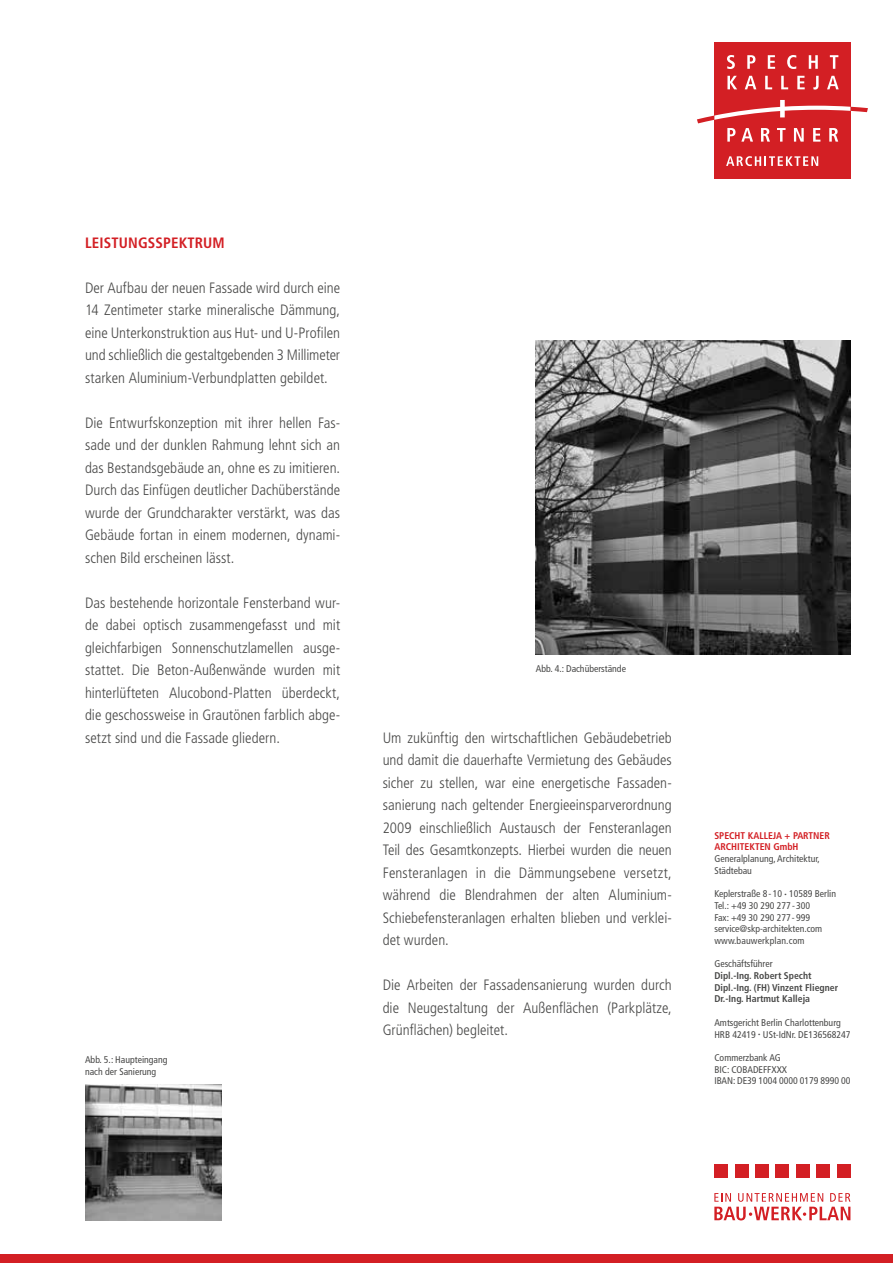
<style>
.page{position:relative;width:893px;height:1263px;background:#fff}
.page>*{position:absolute;margin:0;border:0;box-sizing:border-box;transform-origin:0 0}
.t1{font:300 condensed 15px/22.5px "Frutiger LT Std";color:#494948;text-align:justify}
.t2{font:700 condensed 15px "Frutiger LT Std";letter-spacing:.01em;color:#d31f24}
.t3{font:condensed 9.75px/11.7px "Frutiger LT Std";color:#494948}
.t4{font:700 condensed 9.75px/11.7px "Frutiger LT Std";color:#494948}
.t5{font:700 condensed 9.75px/11.7px "Frutiger LT Std";color:#d31f24}
</style>
<div class="page">
<div style="left:0;top:1254px;width:893px;height:9px;background:#d31f24"></div>
<svg style="left:714px;top:1193px;width:136px;height:27px"></svg>
<div style="left:837px;top:1164px;width:13px;height:14px;background:#d31f24"></div>
<div style="left:816px;top:1164px;width:14px;height:14px;background:#d31f24"></div>
<div style="left:796px;top:1164px;width:14px;height:14px;background:#d31f24"></div>
<div style="left:776px;top:1164px;width:13px;height:14px;background:#d31f24"></div>
<div style="left:755px;top:1164px;width:14px;height:14px;background:#d31f24"></div>
<div style="left:735px;top:1164px;width:13px;height:14px;background:#d31f24"></div>
<div style="left:714px;top:1164px;width:14px;height:14px;background:#d31f24"></div>
<div style="left:714px;top:43px;width:136px;height:136px;background:#d31f24"></div>
<svg style="left:727px;top:55px;width:8px;height:14px"></svg>
<svg style="left:747px;top:55px;width:8px;height:14px"></svg>
<svg style="left:768px;top:55px;width:7px;height:14px"></svg>
<svg style="left:787px;top:55px;width:9px;height:14px"></svg>
<svg style="left:809px;top:55px;width:9px;height:14px"></svg>
<svg style="left:830px;top:55px;width:8px;height:14px"></svg>
<svg style="left:727px;top:76px;width:10px;height:13px"></svg>
<svg style="left:745px;top:76px;width:11px;height:13px"></svg>
<svg style="left:765px;top:76px;width:7px;height:13px"></svg>
<svg style="left:781px;top:76px;width:7px;height:13px"></svg>
<svg style="left:797px;top:76px;width:8px;height:13px"></svg>
<svg style="left:813px;top:76px;width:6px;height:14px"></svg>
<svg style="left:827px;top:76px;width:12px;height:13px"></svg>
<svg style="left:726px;top:156px;width:92px;height:10px"></svg>
<svg style="left:697px;top:100px;width:171px;height:42px"></svg>
<img style="left:85px;top:1084px;width:136px;height:136px">
<img style="left:536px;top:340px;width:314px;height:315px">
<p class="t2" style="left:85px;top:233px;width:141px">LEISTUNGSSPEKTRUM</p>
<p class="t1" style="left:85px;top:276px;width:257px">Der Aufbau der neuen Fassade wird durch eine 14 Zentimeter starke mineralische Dämmung, eine Unterkonstruktion aus Hut- und U-Profilen und schließlich die gestaltgebenden 3 Millimeter starken Aluminium-Verbundplatten gebildet.</p>
<p class="t1" style="left:85px;top:411px;width:257px">Die Entwurfskonzeption mit ihrer hellen Fas&shy;sade und der dunklen Rahmung lehnt sich an das Bestandsgebäude an, ohne es zu imitieren.<br>Durch das Einfügen deutlicher Dachüberstände wurde der Grundcharakter verstärkt, was das Gebäude fortan in einem modernen, dynami&shy;schen Bild erscheinen lässt.</p>
<p class="t1" style="left:85px;top:591px;width:257px">Das bestehende horizontale Fensterband wur&shy;de dabei optisch zusammengefasst und mit gleichfarbigen Sonnenschutzlamellen ausge&shy;stattet. Die Beton-Außenwände wurden mit hinterlüfteten Alucobond-Platten überdeckt, die geschossweise in Grautönen farblich abge&shy;setzt sind und die Fassade gliedern.</p>
<p class="t3" style="left:85px;top:1054px;width:84px">Abb. 5.: Haupteingang nach der Sanierung</p>
<p class="t3" style="left:536px;top:663px;width:92px">Abb. 4.: Dachüberstände</p>
<p class="t1" style="left:383px;top:726px;width:291px">Um zukünftig den wirtschaftlichen Gebäudebetrieb und damit die dauerhafte Vermietung des Gebäudes sicher zu stellen, war eine energetische Fassaden&shy;sanierung nach geltender Energieeinsparverordnung 2009 einschließlich Austausch der Fensteranlagen Teil des Gesamtkonzepts. Hierbei wurden die neuen Fensteranlagen in die Dämmungsebene versetzt, während die Blendrahmen der alten Aluminium-Schiebefensteranlagen erhalten blieben und verklei&shy;det wurden.</p>
<p class="t1" style="left:383px;top:974px;width:291px">Die Arbeiten der Fassadensanierung wurden durch die Neugestaltung der Außenflächen (Parkplätze, Grünflächen) begleitet.</p>
<p class="t5" style="left:714px;top:829px;width:117px">SPECHT KALLEJA + PARTNER<br>ARCHITEKTEN GmbH</p>
<p class="t3" style="left:714px;top:853px;width:107px">Generalplanung, Architektur,<br>Städtebau</p>
<p class="t3" style="left:714px;top:888px;width:123px">Keplerstraße 8 - 10 <sup>•</sup> 10589 Berlin<br>Tel.: +49 30 290 277 - 300<br>Fax: +49 30 290 277 - 999 service@skp-architekten.com www.bauwerkplan.com</p>
<p class="t3" style="left:714px;top:958px;width:60px">Geschäftsführer</p>
<p class="t4" style="left:714px;top:970px;width:125px">Dipl.-Ing. Robert Specht<br>Dipl.-Ing. (FH) Vinzent Fliegner<br>Dr.-Ing. Hartmut Kalleja</p>
<p class="t3" style="left:714px;top:1017px;width:138px">Amtsgericht Berlin Charlottenburg<br>HRB 42419 <sup>•</sup> USt-IdNr. DE136568247</p>
<p class="t3" style="left:714px;top:1052px;width:138px">Commerzbank AG<br>BIC: COBADEFFXXX<br>IBAN: DE39 1004 0000 0179 8990 00</p>
</div>
